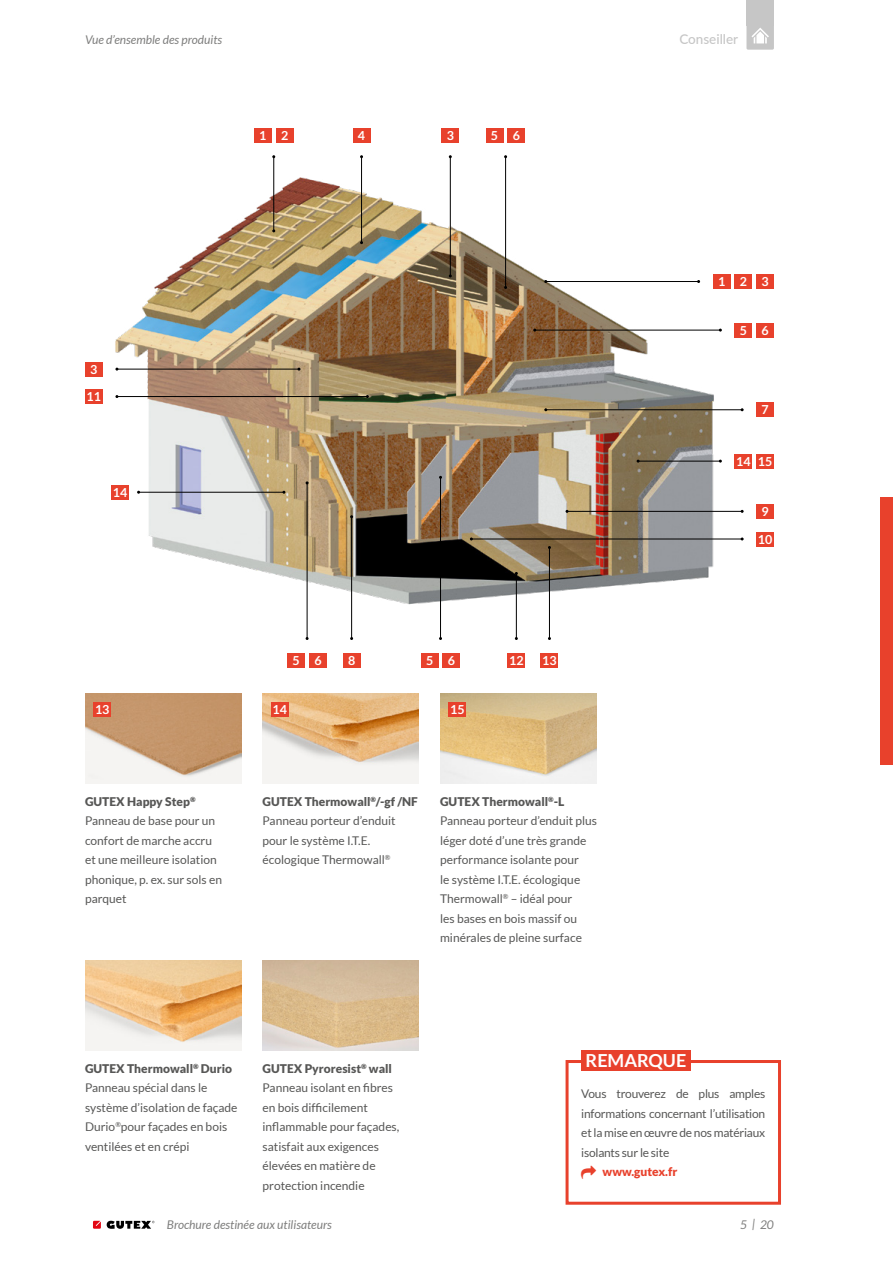
<style>
.page{position:relative;width:893px;height:1263px;background:#fff}
.page>*{position:absolute;margin:0;border:0;box-sizing:border-box;transform-origin:0 0}
.Hinweis{font:700 18px "Lato";color:#fff}
.t1{font:500 13.5px "Lato";color:#c6c6c6}
.Fließtext{font:700 12.45px "Lato";color:#fff}
.Fließtext_klein{font:12px/19.5px "Lato";color:#575756}
.Fließtext_klein-2{font:900 12px "Lato";color:#575756}
.t2{font:italic 12px "Lato";color:#7e7e7d}
.t3{font:900 12px "Lato";color:#e8412c}
</style>
<div class="page">
<img style="left:115px;top:156px;width:628px;height:478px">
<img style="left:85px;top:693px;width:156px;height:90px">
<img style="left:263px;top:693px;width:156px;height:90px">
<img style="left:85px;top:960px;width:156px;height:90px">
<img style="left:263px;top:960px;width:156px;height:90px">
<img style="left:440px;top:693px;width:156px;height:90px">
<div style="left:746px;top:0;width:28px;height:26px;background:#c6c6c6"></div>
<div style="left:746px;top:22px;width:28px;height:28px;background:#c6c6c6;border-radius:2px"></div>
<svg style="left:751px;top:28px;width:18px;height:15px"></svg>
<div style="left:880px;top:497px;width:13px;height:268px;background:#e8412c"></div>
<svg style="left:93px;top:1221px;width:8px;height:8px"></svg>
<svg style="left:107px;top:1221px;width:47px;height:8px"></svg>
<div style="left:713px;top:274px;width:17px;height:15px;background:#e8412c"></div>
<div style="left:254px;top:128px;width:18px;height:14px;background:#e8412c"></div>
<div style="left:735px;top:274px;width:17px;height:15px;background:#e8412c"></div>
<div style="left:276px;top:128px;width:17px;height:14px;background:#e8412c"></div>
<div style="left:756px;top:274px;width:18px;height:15px;background:#e8412c"></div>
<div style="left:442px;top:128px;width:17px;height:14px;background:#e8412c"></div>
<div style="left:353px;top:128px;width:17px;height:14px;background:#e8412c"></div>
<div style="left:421px;top:653px;width:17px;height:15px;background:#e8412c"></div>
<div style="left:735px;top:323px;width:17px;height:15px;background:#e8412c"></div>
<div style="left:756px;top:323px;width:18px;height:15px;background:#e8412c"></div>
<div style="left:486px;top:128px;width:17px;height:14px;background:#e8412c"></div>
<div style="left:508px;top:128px;width:17px;height:14px;background:#e8412c"></div>
<div style="left:443px;top:653px;width:17px;height:15px;background:#e8412c"></div>
<div style="left:756px;top:402px;width:18px;height:15px;background:#e8412c"></div>
<div style="left:756px;top:454px;width:18px;height:15px;background:#e8412c"></div>
<div style="left:541px;top:653px;width:17px;height:15px;background:#e8412c"></div>
<div style="left:508px;top:653px;width:17px;height:15px;background:#e8412c"></div>
<div style="left:756px;top:531px;width:18px;height:15px;background:#e8412c"></div>
<div style="left:735px;top:454px;width:17px;height:15px;background:#e8412c"></div>
<div style="left:111px;top:485px;width:18px;height:15px;background:#e8412c"></div>
<hr style="left:546px;top:281px;width:153px;height:1px;background:#000">
<hr style="left:535px;top:330px;width:185px;height:1px;background:#000">
<hr style="left:546px;top:409px;width:196px;height:1px;background:#000">
<div style="left:756px;top:504px;width:18px;height:15px;background:#e8412c"></div>
<hr style="left:567px;top:511px;width:175px;height:1px;background:#000">
<hr style="left:638px;top:461px;width:82px;height:1px;background:#000">
<hr style="left:471px;top:538px;width:271px;height:1px;background:#000">
<div style="left:85px;top:362px;width:18px;height:15px;background:#e8412c"></div>
<hr style="left:117px;top:369px;width:182px;height:1px;background:#000">
<div style="left:85px;top:389px;width:18px;height:15px;background:#e8412c"></div>
<hr style="left:117px;top:396px;width:250px;height:1px;background:#000">
<hr style="left:139px;top:492px;width:145px;height:1px;background:#000">
<hr style="left:505px;top:157px;width:1px;height:130px;background:#000">
<hr style="left:450px;top:157px;width:1px;height:119px;background:#000">
<hr style="left:273px;top:157px;width:1px;height:74px;background:#000">
<hr style="left:361px;top:157px;width:1px;height:86px;background:#000">
<div style="left:287px;top:653px;width:18px;height:15px;background:#e8412c"></div>
<div style="left:309px;top:653px;width:18px;height:15px;background:#e8412c"></div>
<hr style="left:307px;top:483px;width:1px;height:155px;background:#000">
<hr style="left:440px;top:477px;width:1px;height:161px;background:#000">
<hr style="left:549px;top:547px;width:1px;height:91px;background:#000">
<hr style="left:516px;top:573px;width:1px;height:65px;background:#000">
<div style="left:343px;top:653px;width:17px;height:15px;background:#e8412c"></div>
<hr style="left:351px;top:517px;width:1px;height:121px;background:#000">
<div style="left:94px;top:702px;width:17px;height:15px;background:#e8412c"></div>
<div style="left:449px;top:702px;width:17px;height:15px;background:#e8412c"></div>
<div style="left:271px;top:702px;width:18px;height:15px;background:#e8412c"></div>
<div style="left:566px;top:1060px;width:215px;height:145px;border:3px solid #e8412c"></div>
<div style="left:581px;top:1051px;width:110px;height:20px;background:#e8412c"></div>
<p class="t2" style="left:85px;top:33px;width:139px">Vue d’ensemble des produits</p>
<p class="t1" style="left:679px;top:29px;width:60px">Conseiller</p>
<p class="Fließtext" style="left:259px;top:128px;width:9px">1</p>
<p class="Fließtext" style="left:281px;top:128px;width:9px">2</p>
<p class="Fließtext" style="left:358px;top:128px;width:9px">4</p>
<p class="Fließtext" style="left:447px;top:128px;width:9px">3</p>
<p class="Fließtext" style="left:491px;top:128px;width:9px">5</p>
<p class="Fließtext" style="left:513px;top:128px;width:9px">6</p>
<p class="Fließtext" style="left:90px;top:363px;width:9px">3</p>
<p class="Fließtext" style="left:87px;top:389px;width:16px">11</p>
<p class="Fließtext" style="left:113px;top:485px;width:16px">14</p>
<p class="Fließtext" style="left:293px;top:653px;width:9px">5</p>
<p class="Fließtext" style="left:314px;top:653px;width:9px">6</p>
<p class="Fließtext" style="left:348px;top:653px;width:9px">8</p>
<p class="Fließtext" style="left:426px;top:653px;width:9px">5</p>
<p class="Fließtext" style="left:448px;top:653px;width:9px">6</p>
<p class="Fließtext" style="left:509px;top:653px;width:16px">12</p>
<p class="Fließtext" style="left:542px;top:653px;width:16px">13</p>
<p class="Fließtext" style="left:95px;top:702px;width:16px">13</p>
<p class="Fließtext" style="left:273px;top:702px;width:16px">14</p>
<p class="Fließtext" style="left:450px;top:702px;width:16px">15</p>
<p class="Fließtext_klein-2" style="left:85px;top:794px;width:112px">GUTEX Happy Step<sup>®</sup></p>
<p class="Fließtext_klein" style="left:85px;top:811px;width:139px">Panneau de base pour un confort de marche accru et une meilleure isolation phonique, p. ex. sur sols en parquet</p>
<p class="Fließtext_klein-2" style="left:263px;top:794px;width:157px">GUTEX Thermowall<sup>®</sup>/-gf /NF</p>
<p class="Fließtext_klein" style="left:263px;top:811px;width:135px">Panneau porteur d’enduit pour le système I.T.E. écologique Thermowall<sup>®</sup></p>
<p class="Fließtext_klein-2" style="left:440px;top:794px;width:126px">GUTEX Thermowall<sup>®</sup>-L</p>
<p class="Fließtext_klein" style="left:440px;top:811px;width:159px">Panneau porteur d’enduit plus léger doté d’une très grande performance isolante pour<br>le système I.T.E. écologique<br>Thermowall<sup>®</sup> – idéal pour<br>les bases en bois massif ou minérales de pleine surface</p>
<p class="Fließtext" style="left:718px;top:274px;width:9px">1</p>
<p class="Fließtext" style="left:740px;top:274px;width:9px">2</p>
<p class="Fließtext" style="left:761px;top:274px;width:9px">3</p>
<p class="Fließtext" style="left:740px;top:323px;width:9px">5</p>
<p class="Fließtext" style="left:761px;top:323px;width:9px">6</p>
<p class="Fließtext" style="left:761px;top:403px;width:9px">7</p>
<p class="Fließtext" style="left:736px;top:454px;width:16px">14</p>
<p class="Fließtext" style="left:758px;top:454px;width:16px">15</p>
<p class="Fließtext" style="left:761px;top:504px;width:9px">9</p>
<p class="Fließtext" style="left:758px;top:532px;width:16px">10</p>
<p class="Fließtext_klein-2" style="left:85px;top:1061px;width:149px">GUTEX Thermowall<sup>®</sup> Durio</p>
<p class="Fließtext_klein" style="left:85px;top:1078px;width:154px">Panneau spécial dans le système d’isolation de façade<br>Durio<sup>®</sup>pour façades en bois ventilées et en crépi</p>
<p class="Fließtext_klein-2" style="left:263px;top:1061px;width:131px">GUTEX Pyroresist<sup>®</sup> wall</p>
<p class="Fließtext_klein" style="left:263px;top:1078px;width:138px">Panneau isolant en fibres en bois difficilement inflammable pour façades, satisfait aux exigences élevées en matière de protection incendie</p>
<p class="Hinweis" style="left:585px;top:1050px;width:102px">REMARQUE</p>
<p class="Fließtext_klein" style="left:581px;top:1084px;width:185px;text-align:justify">Vous trouverez de plus amples informations concernant l’utilisation et la mise en œuvre de nos matériaux isolants sur le site</p>
<p class="t3" style="left:603px;top:1165px;width:76px">www.gutex.fr</p>
<p class="t2" style="left:167px;top:1218px;width:166px">Brochure destinée aux utilisateurs</p>
<p class="t2" style="left:740px;top:1218px;width:35px">5 | 20</p>
</div>
